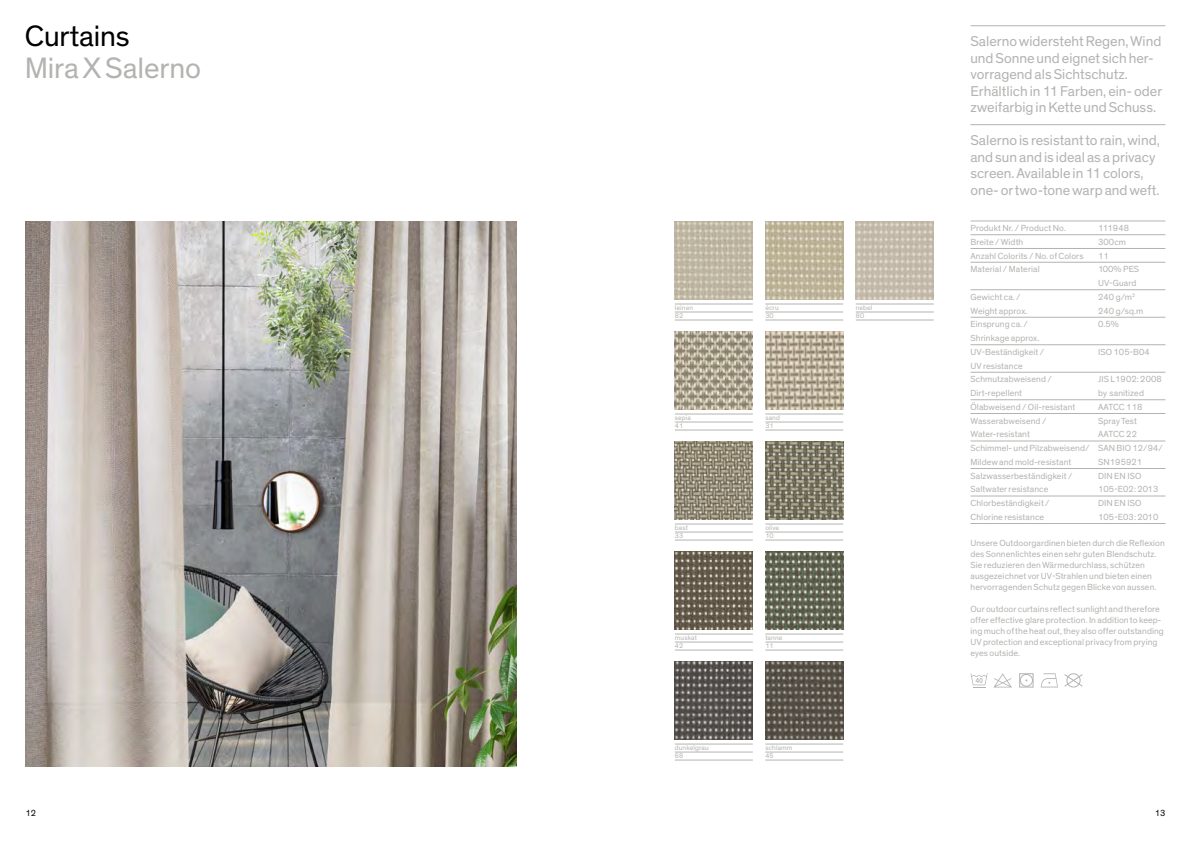
<style>
.page{position:relative;width:1191px;height:842px;background:#fff}
.page>*{position:absolute;margin:0;border:0;box-sizing:border-box;transform-origin:0 0}
.t1{font:30px "Theinhardt";letter-spacing:-.005em;color:#b3b3b1}
.t2{font:30px "Theinhardt";letter-spacing:-.005em;color:#000}
.t3{font:14.5px/16.5px "Theinhardt";color:#b3b3b1}
.t4{font:9px/11px "Theinhardt";letter-spacing:.01em;color:#b3b3b1}
.t5{font:9px "Theinhardt";color:#000}
.t6{font:7px/8px "Theinhardt";letter-spacing:.015em;color:#b3b3b1}
</style>
<div class="page">
<img style="left:26px;top:221px;width:490px;height:546px">
<img style="left:765px;top:331px;width:78px;height:78px">
<img style="left:675px;top:441px;width:78px;height:78px">
<hr style="left:765px;top:304px;width:78px;height:1px;background:#b3b3b1">
<hr style="left:765px;top:312px;width:78px;height:1px;background:#b3b3b1">
<hr style="left:765px;top:320px;width:78px;height:1px;background:#b3b3b1">
<hr style="left:675px;top:304px;width:78px;height:1px;background:#b3b3b1">
<hr style="left:675px;top:312px;width:78px;height:1px;background:#b3b3b1">
<hr style="left:675px;top:320px;width:78px;height:1px;background:#b3b3b1">
<hr style="left:765px;top:414px;width:78px;height:1px;background:#b3b3b1">
<hr style="left:765px;top:422px;width:78px;height:1px;background:#b3b3b1">
<hr style="left:765px;top:430px;width:78px;height:1px;background:#b3b3b1">
<hr style="left:675px;top:524px;width:78px;height:1px;background:#b3b3b1">
<hr style="left:675px;top:532px;width:78px;height:1px;background:#b3b3b1">
<hr style="left:675px;top:540px;width:78px;height:1px;background:#b3b3b1">
<img style="left:765px;top:221px;width:78px;height:78px">
<img style="left:675px;top:221px;width:78px;height:78px">
<img style="left:765px;top:551px;width:78px;height:78px">
<img style="left:675px;top:551px;width:78px;height:78px">
<hr style="left:765px;top:524px;width:78px;height:1px;background:#b3b3b1">
<hr style="left:765px;top:532px;width:78px;height:1px;background:#b3b3b1">
<hr style="left:765px;top:540px;width:78px;height:1px;background:#b3b3b1">
<hr style="left:675px;top:414px;width:78px;height:1px;background:#b3b3b1">
<hr style="left:675px;top:422px;width:78px;height:1px;background:#b3b3b1">
<hr style="left:675px;top:430px;width:78px;height:1px;background:#b3b3b1">
<hr style="left:765px;top:634px;width:78px;height:1px;background:#b3b3b1">
<hr style="left:765px;top:642px;width:78px;height:1px;background:#b3b3b1">
<hr style="left:765px;top:650px;width:78px;height:1px;background:#b3b3b1">
<hr style="left:675px;top:634px;width:78px;height:1px;background:#b3b3b1">
<hr style="left:675px;top:642px;width:78px;height:1px;background:#b3b3b1">
<hr style="left:675px;top:650px;width:78px;height:1px;background:#b3b3b1">
<img style="left:765px;top:441px;width:78px;height:78px">
<img style="left:675px;top:331px;width:78px;height:78px">
<img style="left:765px;top:661px;width:78px;height:78px">
<hr style="left:765px;top:744px;width:78px;height:1px;background:#b3b3b1">
<hr style="left:765px;top:752px;width:78px;height:1px;background:#b3b3b1">
<hr style="left:765px;top:760px;width:78px;height:1px;background:#b3b3b1">
<img style="left:675px;top:661px;width:78px;height:78px">
<hr style="left:675px;top:744px;width:78px;height:1px;background:#b3b3b1">
<hr style="left:675px;top:752px;width:78px;height:1px;background:#b3b3b1">
<hr style="left:675px;top:760px;width:78px;height:1px;background:#b3b3b1">
<hr style="left:855px;top:304px;width:78px;height:1px;background:#b3b3b1">
<hr style="left:855px;top:312px;width:78px;height:1px;background:#b3b3b1">
<hr style="left:855px;top:320px;width:78px;height:1px;background:#b3b3b1">
<img style="left:855px;top:221px;width:78px;height:78px">
<hr style="left:970px;top:221px;width:195px;height:1px;background:#b3b3b1">
<hr style="left:970px;top:234px;width:195px;height:1px;background:#b3b3b1">
<hr style="left:970px;top:248px;width:195px;height:1px;background:#b3b3b1">
<hr style="left:970px;top:262px;width:195px;height:1px;background:#b3b3b1">
<hr style="left:970px;top:289px;width:195px;height:1px;background:#b3b3b1">
<hr style="left:970px;top:317px;width:195px;height:1px;background:#b3b3b1">
<hr style="left:970px;top:344px;width:195px;height:1px;background:#b3b3b1">
<hr style="left:970px;top:372px;width:195px;height:1px;background:#b3b3b1">
<hr style="left:970px;top:399px;width:195px;height:1px;background:#b3b3b1">
<hr style="left:970px;top:413px;width:195px;height:1px;background:#b3b3b1">
<hr style="left:970px;top:441px;width:195px;height:1px;background:#b3b3b1">
<hr style="left:970px;top:468px;width:195px;height:1px;background:#b3b3b1">
<hr style="left:970px;top:496px;width:195px;height:1px;background:#b3b3b1">
<hr style="left:970px;top:523px;width:195px;height:1px;background:#b3b3b1">
<div style="left:1019px;top:673px;width:14px;height:14px;border:1px solid #b3b3b1"></div>
<div style="left:1020px;top:674px;width:13px;height:13px;border:1px solid #b3b3b1;border-radius:50%"></div>
<svg style="left:970px;top:673px;width:17px;height:15px"></svg>
<svg style="left:1040px;top:673px;width:43px;height:14px"></svg>
<svg style="left:994px;top:673px;width:18px;height:14px"></svg>
<hr style="left:970px;top:124px;width:195px;height:1px;background:#b3b3b1">
<hr style="left:970px;top:26px;width:195px;height:1px;background:#b3b3b1">
<h1 class="t2" style="left:25px;top:18px;width:106px">Curtains</h1>
<h1 class="t1" style="left:25px;top:50px;width:178px">Mira X Salerno</h1>
<p class="t6" style="left:675px;top:304px;width:20px">leinen<br>82</p>
<p class="t6" style="left:675px;top:414px;width:18px">sepia<br>41</p>
<p class="t6" style="left:765px;top:304px;width:15px">écru<br>30</p>
<p class="t6" style="left:765px;top:414px;width:16px">sand<br>31</p>
<p class="t6" style="left:675px;top:524px;width:15px">bast<br>33</p>
<p class="t6" style="left:765px;top:524px;width:15px">olive<br>10</p>
<p class="t6" style="left:675px;top:634px;width:24px">muskat<br>42</p>
<p class="t6" style="left:675px;top:744px;width:35px">dunkelgrau<br>68</p>
<p class="t6" style="left:765px;top:634px;width:19px">tanne<br>11</p>
<p class="t6" style="left:765px;top:744px;width:29px">schlamm<br>45</p>
<p class="t6" style="left:855px;top:304px;width:18px">nebel<br>80</p>
<h2 class="t3" style="left:970px;top:33px;width:193px">Salerno widersteht Regen, Wind und Sonne und eignet sich her&shy;vorragend als Sichtschutz.<br>Erhältlich in 11 Farben, ein- oder zweifarbig in Kette und Schuss.</h2>
<h2 class="t3" style="left:970px;top:132px;width:191px">Salerno is resistant to rain, wind, and sun and is ideal as a privacy screen. Available in 11 colors, one- or two-tone warp and weft.</h2>
<p class="t4" style="left:970px;top:223px;width:97px">Produkt Nr. / Product No.</p>
<p class="t4" style="left:1098px;top:223px;width:32px">111948</p>
<p class="t4" style="left:970px;top:237px;width:54px">Breite / Width</p>
<p class="t4" style="left:1098px;top:237px;width:29px">300cm</p>
<p class="t4" style="left:970px;top:250px;width:115px">Anzahl Colorits / No. of Colors</p>
<p class="t4" style="left:1098px;top:250px;width:12px">11</p>
<p class="t4" style="left:970px;top:264px;width:71px">Material / Material</p>
<p class="t4" style="left:1098px;top:263px;width:43px;line-height:13.8px">100% PES<br>UV-Guard</p>
<p class="t4" style="left:970px;top:292px;width:52px">Gewicht ca. /</p>
<p class="t4" style="left:1098px;top:292px;width:39px">240 g/m<sup>2</sup></p>
<p class="t4" style="left:970px;top:305px;width:58px">Weight approx.</p>
<p class="t4" style="left:1098px;top:305px;width:47px">240 g/sq.m</p>
<p class="t4" style="left:970px;top:319px;width:59px">Einsprung ca. /</p>
<p class="t4" style="left:1098px;top:319px;width:22px">0.5%</p>
<p class="t4" style="left:970px;top:331px;width:75px;line-height:13.8px">Shrinkage approx.<br>UV-Beständigkeit /</p>
<p class="t4" style="left:1098px;top:347px;width:53px">ISO 105-B04</p>
<p class="t4" style="left:970px;top:359px;width:83px;line-height:13.8px">UV resistance<br>Schmutzabweisend /</p>
<p class="t4" style="left:1098px;top:374px;width:65px">JIS L1902: 2008</p>
<p class="t4" style="left:970px;top:388px;width:53px">Dirt-repellent</p>
<p class="t4" style="left:1098px;top:388px;width:47px">by sanitized</p>
<p class="t4" style="left:970px;top:402px;width:106px">Ölabweisend / Oil-resistant</p>
<p class="t4" style="left:1098px;top:402px;width:46px">AATCC 118</p>
<p class="t4" style="left:970px;top:415px;width:77px">Wasserabweisend /</p>
<p class="t4" style="left:1098px;top:415px;width:40px">Spray Test</p>
<p class="t4" style="left:970px;top:429px;width:61px">Water-resistant</p>
<p class="t4" style="left:970px;top:428px;width:194px;line-height:13.7px;text-indent:128px">AATCC 22<br>Schimmel- und Pilzabweisend/ SAN BIO 12/94/<br>Mildew and mold-resistant</p>
<p class="t4" style="left:1098px;top:457px;width:46px">SN195921</p>
<p class="t4" style="left:970px;top:470px;width:103px">Salzwasserbeständigkeit /</p>
<p class="t4" style="left:1098px;top:470px;width:45px">DIN EN ISO</p>
<p class="t4" style="left:970px;top:484px;width:79px">Saltwater resistance</p>
<p class="t4" style="left:1098px;top:484px;width:62px">105-E02: 2013</p>
<p class="t4" style="left:970px;top:498px;width:81px">Chlorbeständigkeit /</p>
<p class="t4" style="left:1098px;top:498px;width:45px">DIN EN ISO</p>
<p class="t4" style="left:970px;top:512px;width:75px">Chlorine resistance</p>
<p class="t4" style="left:1098px;top:512px;width:62px">105-E03: 2010</p>
<p class="t4" style="left:970px;top:538px;width:196px">Unsere Outdoorgardinen bieten durch die Reflexion des Sonnenlichtes einen sehr guten Blendschutz.<br>Sie reduzieren den Wärmedurchlass, schützen ausgezeichnet vor UV-Strahlen und bieten einen hervorragenden Schutz gegen Blicke von aussen.</p>
<p class="t4" style="left:970px;top:604px;width:195px">Our outdoor curtains reflect sunlight and therefore offer effective glare protection. In addition to keep&shy;ing much of the heat out, they also offer outstanding UV protection and exceptional privacy from prying eyes outside.</p>
<p class="t5" style="left:26px;top:808px;width:12px">12</p>
<p class="t5" style="left:1154px;top:808px;width:12px">13</p>
</div>
